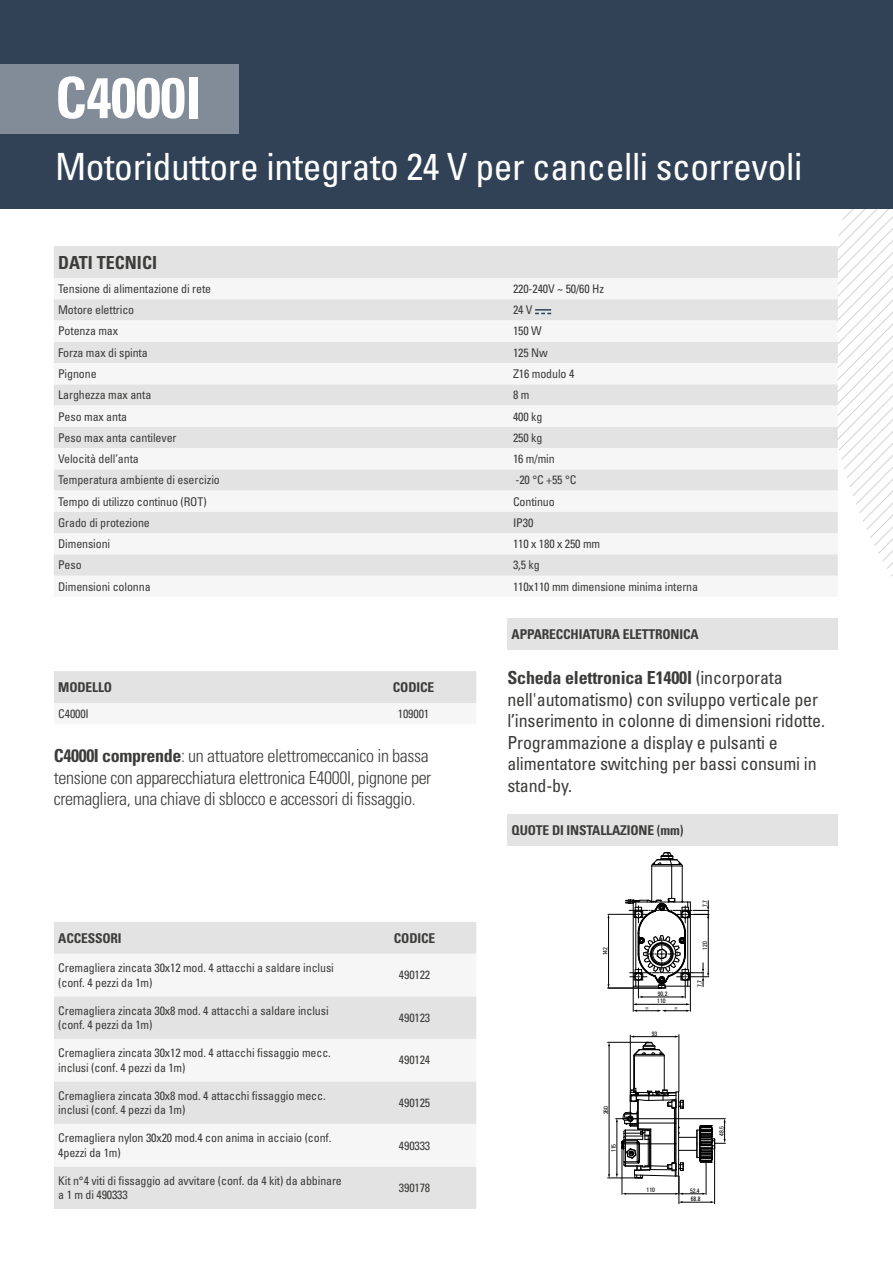
<style>
.page{position:relative;width:893px;height:1263px;background:#fff}
.page>*{position:absolute;margin:0;border:0;box-sizing:border-box;transform-origin:0 0}
.t1{font:700 condensed 57px "Univers LT Std";letter-spacing:-.01em;color:#fff}
.t2{font:condensed 37.5px "Univers LT Std";letter-spacing:-.01em;color:#fff}
.t3{font:condensed 18px/21.6px "Univers LT Std";letter-spacing:-.01em;color:#3c3c3b}
.t4{font:300 condensed 18px/21.6px "Univers LT Std";letter-spacing:-.02em;color:#3c3c3b}
.t5{font:700 condensed 18px "Univers LT Std";color:#3c3c3b}
.t6{font:700 condensed 13.5px "Univers LT Std";letter-spacing:-.01em;color:#3c3c3b}
.t7{font:condensed 12px/14.4px "Univers LT Std";letter-spacing:-.01em;color:#3c3c3b}
.t8{font:condensed 6.3px/7.4px "Univers LTCYR 57";color:#000}
.s1{font-weight:700}
</style>
<div class="page">
<svg style="left:826px;top:208px;width:67px;height:369px"></svg>
<div style="left:0;top:0;width:893px;height:208px;background:#314257"></div>
<div style="left:0;top:64px;width:238px;height:69px;background:#828c99"></div>
<hr style="left:671px;top:866px;width:1px;height:32px;background:#000">
<hr style="left:682px;top:866px;width:1px;height:35px;background:#000">
<hr style="left:651px;top:866px;width:1px;height:35px;background:#000">
<svg style="left:651px;top:852px;width:32px;height:15px"></svg>
<svg style="left:607px;top:898px;width:102px;height:114px"></svg>
<hr style="left:609px;top:1045px;width:1px;height:130px;background:#000">
<hr style="left:608px;top:1178px;width:33px;height:1px;background:#000">
<hr style="left:608px;top:1042px;width:41px;height:1px;background:#000">
<hr style="left:634px;top:1056px;width:1px;height:32px;background:#000">
<hr style="left:633px;top:1056px;width:1px;height:36px;background:#000">
<hr style="left:664px;top:1056px;width:1px;height:34px;background:#000">
<hr style="left:633px;top:1036px;width:43px;height:1px;background:#000">
<svg style="left:631px;top:1035px;width:34px;height:21px"></svg>
<hr style="left:630px;top:1035px;width:1px;height:76px;background:#000">
<hr style="left:679px;top:1034px;width:1px;height:58px;background:#000">
<svg style="left:616px;top:1088px;width:110px;height:116px"></svg>
<div style="left:54px;top:671px;width:422px;height:32px;background:#e3e3e3"></div>
<div style="left:54px;top:922px;width:422px;height:287px;background:#e3e3e3"></div>
<svg style="left:54px;top:954px;width:422px;height:212px;fill:#f6f6f6"></svg>
<div style="left:507px;top:814px;width:331px;height:32px;background:#e3e3e3"></div>
<div style="left:507px;top:618px;width:330px;height:32px;background:#e3e3e3"></div>
<div style="left:54px;top:246px;width:784px;height:32px;background:#e3e3e3"></div>
<svg style="left:54px;top:278px;width:784px;height:42px;fill:#f6f6f6"></svg>
<svg style="left:54px;top:320px;width:784px;height:257px;fill:#f6f6f6"></svg>
<svg style="left:54px;top:512px;width:784px;height:64px;fill:#e3e3e3"></svg>
<svg style="left:535px;top:309px;width:16px;height:5px"></svg>
<h1 class="t1" style="left:55px;top:63px;width:147px">C4000I</h1>
<h2 class="t2" style="left:55px;top:143px;width:749px">Motoriduttore integrato 24 V per cancelli scorrevoli</h2>
<h3 class="t5" style="left:58px;top:251px;width:100px">DATI TECNICI</h3>
<p class="t7" style="left:58px;top:281px;width:155px">Tensione di alimentazione di rete</p>
<p class="t7" style="left:513px;top:281px;width:93px">220-240V ~ 50/60 Hz</p>
<p class="t7" style="left:58px;top:303px;width:78px">Motore elettrico</p>
<p class="t7" style="left:513px;top:303px;width:21px">24 V</p>
<p class="t7" style="left:58px;top:324px;width:62px">Potenza max</p>
<p class="t7" style="left:513px;top:324px;width:30px">150 W</p>
<p class="t7" style="left:58px;top:345px;width:91px">Forza max di spinta</p>
<p class="t7" style="left:513px;top:345px;width:36px">125 Nw</p>
<p class="t7" style="left:58px;top:366px;width:40px">Pignone</p>
<p class="t7" style="left:513px;top:366px;width:63px">Z16 modulo 4</p>
<p class="t7" style="left:58px;top:388px;width:95px">Larghezza max anta</p>
<p class="t7" style="left:513px;top:388px;width:18px">8 m</p>
<p class="t7" style="left:58px;top:409px;width:71px">Peso max anta</p>
<p class="t7" style="left:513px;top:409px;width:31px">400 kg</p>
<p class="t7" style="left:58px;top:430px;width:120px">Peso max anta cantilever</p>
<p class="t7" style="left:513px;top:430px;width:31px">250 kg</p>
<p class="t7" style="left:58px;top:451px;width:82px">Velocità dell’anta</p>
<p class="t7" style="left:513px;top:451px;width:43px">16 m/min</p>
<p class="t7" style="left:58px;top:473px;width:163px">Temperatura ambiente di esercizio</p>
<p class="t7" style="left:516px;top:473px;width:62px">-20 °C +55 °C</p>
<p class="t7" style="left:58px;top:494px;width:150px">Tempo di utilizzo continuo (ROT)</p>
<p class="t7" style="left:513px;top:494px;width:43px">Continuo</p>
<p class="t7" style="left:58px;top:515px;width:93px">Grado di protezione</p>
<p class="t7" style="left:513px;top:515px;width:22px">IP30</p>
<p class="t7" style="left:58px;top:536px;width:54px">Dimensioni</p>
<p class="t7" style="left:513px;top:536px;width:89px">110 x 180 x 250 mm</p>
<p class="t7" style="left:58px;top:558px;width:25px">Peso</p>
<p class="t7" style="left:513px;top:558px;width:28px">3,5 kg</p>
<p class="t7" style="left:58px;top:579px;width:94px">Dimensioni colonna</p>
<p class="t7" style="left:513px;top:579px;width:187px">110x110 mm dimensione minima interna</p>
<p class="t6" style="left:58px;top:679px;width:55px">MODELLO</p>
<p class="t6" style="left:393px;top:679px;width:43px">CODICE</p>
<p class="t7" style="left:58px;top:706px;width:32px">C4000I</p>
<p class="t7" style="left:398px;top:706px;width:33px">109001</p>
<h3 class="t4" style="left:54px;top:745px;width:379px"><span class="s1">C4000I comprende</span>: un attuatore elettromeccanico in bassa tensione con apparecchiatura elettronica E4000I, pignone per cremagliera, una chiave di sblocco e accessori di fissaggio.</h3>
<p class="t6" style="left:58px;top:930px;width:65px">ACCESSORI</p>
<p class="t6" style="left:394px;top:930px;width:43px">CODICE</p>
<p class="t7" style="left:58px;top:960px;width:277px">Cremagliera zincata 30x12 mod. 4 attacchi a saldare inclusi (conf. 4 pezzi da 1m)</p>
<p class="t7" style="left:399px;top:968px;width:33px">490122</p>
<p class="t7" style="left:58px;top:1003px;width:272px">Cremagliera zincata 30x8 mod. 4 attacchi a saldare inclusi (conf. 4 pezzi da 1m)</p>
<p class="t7" style="left:399px;top:1010px;width:33px">490123</p>
<p class="t7" style="left:58px;top:1046px;width:274px">Cremagliera zincata 30x12 mod. 4 attacchi fissaggio mecc. inclusi (conf. 4 pezzi da 1m)</p>
<p class="t7" style="left:399px;top:1053px;width:33px">490124</p>
<p class="t7" style="left:58px;top:1088px;width:269px">Cremagliera zincata 30x8 mod. 4 attacchi fissaggio mecc. inclusi (conf. 4 pezzi da 1m)</p>
<p class="t7" style="left:399px;top:1095px;width:33px">490125</p>
<p class="t7" style="left:58px;top:1131px;width:275px">Cremagliera nylon 30x20 mod.4 con anima in acciaio (conf.<br>4pezzi da 1m)</p>
<p class="t7" style="left:399px;top:1138px;width:33px">490333</p>
<p class="t7" style="left:58px;top:1173px;width:285px">Kit n°4 viti di fissaggio ad avvitare (conf. da 4 kit) da abbinare a 1 m di 490333</p>
<p class="t7" style="left:399px;top:1180px;width:33px">390178</p>
<p class="t6" style="left:512px;top:626px;width:189px">APPARECCHIATURA ELETTRONICA</p>
<h3 class="t3" style="left:507px;top:666px;width:319px"><span class="s1">Scheda elettronica E1400I</span> (incorporata nell'automatismo) con sviluppo verticale per l’inserimento in colonne di dimensioni ridotte.<br>Programmazione a display e pulsanti e alimentatore switching per bassi consumi in stand-by.</h3>
<p class="t6" style="left:512px;top:822px;width:173px">QUOTE DI INSTALLAZIONE (mm)</p>
<p class="t8" style="left:601px;top:955px;width:10px;rotate:-90deg">142</p>
<p class="t8" style="left:646px;top:1004px;width:5px">=</p>
<p class="t8" style="left:657px;top:990px;width:12px">90.2<br>110</p>
<p class="t8" style="left:674px;top:1004px;width:5px">=</p>
<p class="t8" style="left:652px;top:1029px;width:7px">93</p>
<p class="t8" style="left:701px;top:907px;width:8px;rotate:-90deg">7.7</p>
<p class="t8" style="left:701px;top:950px;width:10px;rotate:-90deg">120</p>
<p class="t8" style="left:696px;top:987px;width:8px;rotate:-90deg">7.7</p>
<p class="t8" style="left:602px;top:1114px;width:10px;rotate:-90deg">260</p>
<p class="t8" style="left:610px;top:1152px;width:10px;rotate:-90deg">115</p>
<p class="t8" style="left:718px;top:1136px;width:11px;rotate:-90deg">48.5</p>
<p class="t8" style="left:647px;top:1186px;width:10px">110</p>
<p class="t8" style="left:690px;top:1186px;width:12px;line-height:8.4px">52.4<br>68.8</p>
</div>
